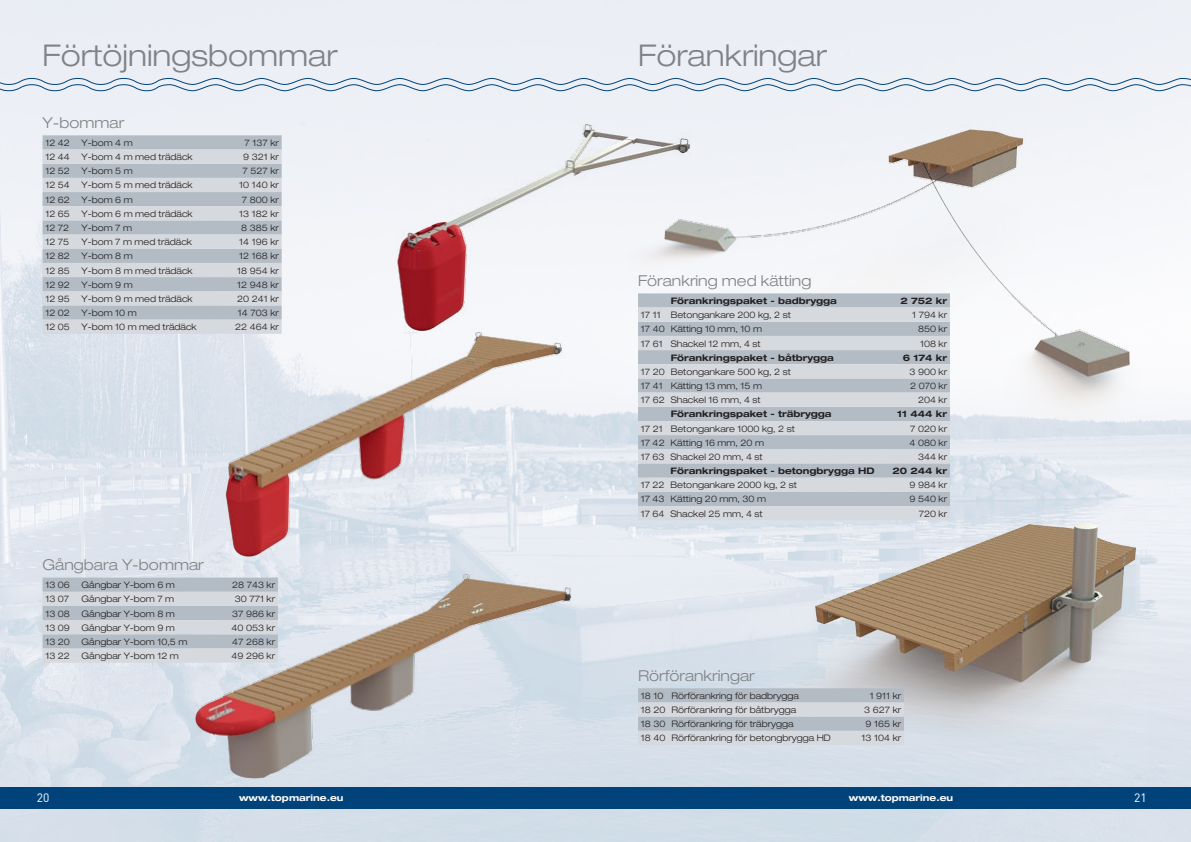
<style>
.page{position:relative;width:1191px;height:842px;background:#fff}
.page>*{position:absolute;margin:0;border:0;box-sizing:border-box;transform-origin:0 0}
.t1{font:300 30px "Helvetica Neue Extended EE";color:#808285}
.t2{font:300 15px "Helvetica Neue Extended EE";color:#808285}
.t3{font:12px "DIN Regular";color:#fff}
.t4{font:300 9px "Helvetica Neue Extended EE";color:#231f20}
.t5{font:700 9px "Helvetica Neue Extended EE";color:#231f20}
.t6{font:700 9px "Helvetica Neue Extended EE";color:#fff}
</style>
<div class="page">
<img style="left:0;top:0;width:1191px;height:842px">
<div style="left:0;top:787px;width:1191px;height:22px;background:#00437b"></div>
<img style="left:626px;top:116px;width:532px;height:305px">
<img style="left:771px;top:514px;width:376px;height:260px">
<img style="left:172px;top:561px;width:412px;height:226px">
<img style="left:347px;top:110px;width:352px;height:241px">
<img style="left:206px;top:311px;width:376px;height:255px">
<svg style="left:638px;top:293px;width:312px;height:15px;background:#b6bfc6"></svg>
<svg style="left:638px;top:308px;width:312px;height:212px;background:#c6cbd2"></svg>
<svg style="left:638px;top:688px;width:266px;height:57px;background:#c4cad1"></svg>
<svg style="left:43px;top:135px;width:239px;height:15px;background:#b6bec6"></svg>
<svg style="left:43px;top:150px;width:239px;height:184px;background:#c6ccd2"></svg>
<svg style="left:43px;top:578px;width:235px;height:85px;background:#c4cad1"></svg>
<svg style="left:0;top:77px;width:1191px;height:15px;background:#cbd7e4"></svg>
<h1 class="t1" style="left:43px;top:37px;width:297px">Förtöjningsbommar</h1>
<h1 class="t1" style="left:638px;top:37px;width:190px">Förankringar</h1>
<h2 class="t2" style="left:43px;top:114px;width:83px">Y-bommar</h2>
<p class="t4" style="left:45px;top:137px;width:26px">12 42</p>
<p class="t4" style="left:81px;top:137px;width:53px">Y-bom 4 m</p>
<p class="t4" style="left:245px;top:137px;width:36px">7 137 kr</p>
<p class="t4" style="left:45px;top:152px;width:26px">12 44</p>
<p class="t4" style="left:81px;top:152px;width:113px">Y-bom 4 m med trädäck</p>
<p class="t4" style="left:243px;top:152px;width:37px">9 321 kr</p>
<p class="t4" style="left:45px;top:166px;width:26px">12 52</p>
<p class="t4" style="left:81px;top:166px;width:53px">Y-bom 5 m</p>
<p class="t4" style="left:243px;top:166px;width:38px">7 527 kr</p>
<p class="t4" style="left:45px;top:180px;width:26px">12 54</p>
<p class="t4" style="left:81px;top:180px;width:113px">Y-bom 5 m med trädäck</p>
<p class="t4" style="left:239px;top:180px;width:41px">10 140 kr</p>
<p class="t4" style="left:45px;top:194px;width:26px">12 62</p>
<p class="t4" style="left:81px;top:194px;width:53px">Y-bom 6 m</p>
<p class="t4" style="left:242px;top:194px;width:38px">7 800 kr</p>
<p class="t4" style="left:45px;top:208px;width:26px">12 65</p>
<p class="t4" style="left:81px;top:208px;width:113px">Y-bom 6 m med trädäck</p>
<p class="t4" style="left:239px;top:208px;width:41px">13 182 kr</p>
<p class="t4" style="left:45px;top:222px;width:25px">12 72</p>
<p class="t4" style="left:81px;top:222px;width:52px">Y-bom 7 m</p>
<p class="t4" style="left:241px;top:222px;width:39px">8 385 kr</p>
<p class="t4" style="left:45px;top:237px;width:25px">12 75</p>
<p class="t4" style="left:81px;top:237px;width:112px">Y-bom 7 m med trädäck</p>
<p class="t4" style="left:239px;top:237px;width:41px">14 196 kr</p>
<p class="t4" style="left:45px;top:251px;width:26px">12 82</p>
<p class="t4" style="left:81px;top:251px;width:53px">Y-bom 8 m</p>
<p class="t4" style="left:239px;top:251px;width:41px">12 168 kr</p>
<p class="t4" style="left:45px;top:265px;width:26px">12 85</p>
<p class="t4" style="left:81px;top:265px;width:113px">Y-bom 8 m med trädäck</p>
<p class="t4" style="left:237px;top:265px;width:43px">18 954 kr</p>
<p class="t4" style="left:45px;top:279px;width:26px">12 92</p>
<p class="t4" style="left:81px;top:279px;width:53px">Y-bom 9 m</p>
<p class="t4" style="left:237px;top:279px;width:43px">12 948 kr</p>
<p class="t4" style="left:45px;top:293px;width:26px">12 95</p>
<p class="t4" style="left:81px;top:293px;width:113px">Y-bom 9 m med trädäck</p>
<p class="t4" style="left:237px;top:293px;width:43px">20 241 kr</p>
<p class="t4" style="left:45px;top:307px;width:26px">12 02</p>
<p class="t4" style="left:81px;top:307px;width:57px">Y-bom 10 m</p>
<p class="t4" style="left:238px;top:307px;width:42px">14 703 kr</p>
<p class="t4" style="left:45px;top:322px;width:26px">12 05</p>
<p class="t4" style="left:81px;top:322px;width:117px">Y-bom 10 m med trädäck</p>
<p class="t4" style="left:235px;top:322px;width:45px">22 464 kr</p>
<h2 class="t2" style="left:43px;top:556px;width:163px">Gångbara Y-bommar</h2>
<p class="t4" style="left:45px;top:580px;width:26px">13 06</p>
<p class="t4" style="left:81px;top:580px;width:95px">Gångbar Y-bom 6 m</p>
<p class="t4" style="left:232px;top:580px;width:44px">28 743 kr</p>
<p class="t4" style="left:45px;top:594px;width:25px">13 07</p>
<p class="t4" style="left:81px;top:594px;width:94px">Gångbar Y-bom 7 m</p>
<p class="t4" style="left:235px;top:594px;width:42px">30 771 kr</p>
<p class="t4" style="left:45px;top:608px;width:26px">13 08</p>
<p class="t4" style="left:81px;top:608px;width:95px">Gångbar Y-bom 8 m</p>
<p class="t4" style="left:232px;top:608px;width:44px">37 986 kr</p>
<p class="t4" style="left:45px;top:622px;width:26px">13 09</p>
<p class="t4" style="left:81px;top:622px;width:95px">Gångbar Y-bom 9 m</p>
<p class="t4" style="left:231px;top:622px;width:45px">40 053 kr</p>
<p class="t4" style="left:45px;top:636px;width:26px">13 20</p>
<p class="t4" style="left:81px;top:636px;width:107px">Gångbar Y-bom 10,5 m</p>
<p class="t4" style="left:232px;top:636px;width:44px">47 268 kr</p>
<p class="t4" style="left:45px;top:650px;width:26px">13 22</p>
<p class="t4" style="left:81px;top:650px;width:99px">Gångbar Y-bom 12 m</p>
<p class="t4" style="left:231px;top:650px;width:45px">49 296 kr</p>
<h2 class="t2" style="left:638px;top:272px;width:175px">Förankring med kätting</h2>
<p class="t5" style="left:670px;top:295px;width:168px">Förankringspaket - badbrygga</p>
<p class="t5" style="left:900px;top:295px;width:48px">2 752 kr</p>
<p class="t4" style="left:641px;top:310px;width:152px">17 11 Betongankare 200 kg, 2 st</p>
<p class="t4" style="left:912px;top:310px;width:36px">1 794 kr</p>
<p class="t4" style="left:641px;top:324px;width:123px">17 40 Kätting 10 mm, 10 m</p>
<p class="t4" style="left:918px;top:324px;width:31px">850 kr</p>
<p class="t4" style="left:641px;top:338px;width:121px">17 61 Shackel 12 mm, 4 st</p>
<p class="t4" style="left:920px;top:338px;width:29px">108 kr</p>
<p class="t5" style="left:670px;top:352px;width:165px">Förankringspaket - båtbrygga</p>
<p class="t5" style="left:902px;top:352px;width:46px">6 174 kr</p>
<p class="t4" style="left:641px;top:366px;width:152px">17 20 Betongankare 500 kg, 2 st</p>
<p class="t4" style="left:909px;top:366px;width:39px">3 900 kr</p>
<p class="t4" style="left:641px;top:380px;width:123px">17 41 Kätting 13 mm, 15 m</p>
<p class="t4" style="left:910px;top:380px;width:38px">2 070 kr</p>
<p class="t4" style="left:641px;top:395px;width:121px">17 62 Shackel 16 mm, 4 st</p>
<p class="t4" style="left:918px;top:395px;width:31px">204 kr</p>
<p class="t5" style="left:670px;top:409px;width:162px">Förankringspaket - träbrygga</p>
<p class="t5" style="left:897px;top:409px;width:51px">11 444 kr</p>
<p class="t4" style="left:641px;top:423px;width:156px">17 21 Betongankare 1000 kg, 2 st</p>
<p class="t4" style="left:910px;top:423px;width:38px">7 020 kr</p>
<p class="t4" style="left:641px;top:437px;width:125px">17 42 Kätting 16 mm, 20 m</p>
<p class="t4" style="left:909px;top:437px;width:39px">4 080 kr</p>
<p class="t4" style="left:641px;top:451px;width:123px">17 63 Shackel 20 mm, 4 st</p>
<p class="t4" style="left:918px;top:451px;width:31px">344 kr</p>
<p class="t5" style="left:670px;top:465px;width:205px">Förankringspaket - betongbrygga HD</p>
<p class="t5" style="left:892px;top:465px;width:56px">20 244 kr</p>
<p class="t4" style="left:641px;top:480px;width:158px">17 22 Betongankare 2000 kg, 2 st</p>
<p class="t4" style="left:909px;top:480px;width:39px">9 984 kr</p>
<p class="t4" style="left:641px;top:494px;width:127px">17 43 Kätting 20 mm, 30 m</p>
<p class="t4" style="left:909px;top:494px;width:39px">9 540 kr</p>
<p class="t4" style="left:641px;top:508px;width:123px">17 64 Shackel 25 mm, 4 st</p>
<p class="t4" style="left:918px;top:508px;width:30px">720 kr</p>
<h2 class="t2" style="left:638px;top:666px;width:118px">Rörförankringar</h2>
<p class="t4" style="left:641px;top:690px;width:160px">18 10 Rörförankring för badbrygga</p>
<p class="t4" style="left:869px;top:690px;width:33px">1 911 kr</p>
<p class="t4" style="left:641px;top:704px;width:157px">18 20 Rörförankring för båtbrygga</p>
<p class="t4" style="left:864px;top:704px;width:38px">3 627 kr</p>
<p class="t4" style="left:641px;top:719px;width:154px">18 30 Rörförankring för träbrygga</p>
<p class="t4" style="left:865px;top:719px;width:37px">9 165 kr</p>
<p class="t4" style="left:641px;top:733px;width:192px">18 40 Rörförankring för betongbrygga HD</p>
<p class="t4" style="left:861px;top:733px;width:41px">13 104 kr</p>
<h3 class="t3" style="left:37px;top:790px;width:14px">20</h3>
<p class="t6" style="left:239px;top:792px;width:106px">www.topmarine.eu</p>
<p class="t6" style="left:849px;top:792px;width:106px">www.topmarine.eu</p>
<h3 class="t3" style="left:1134px;top:790px;width:14px">21</h3>
</div>
